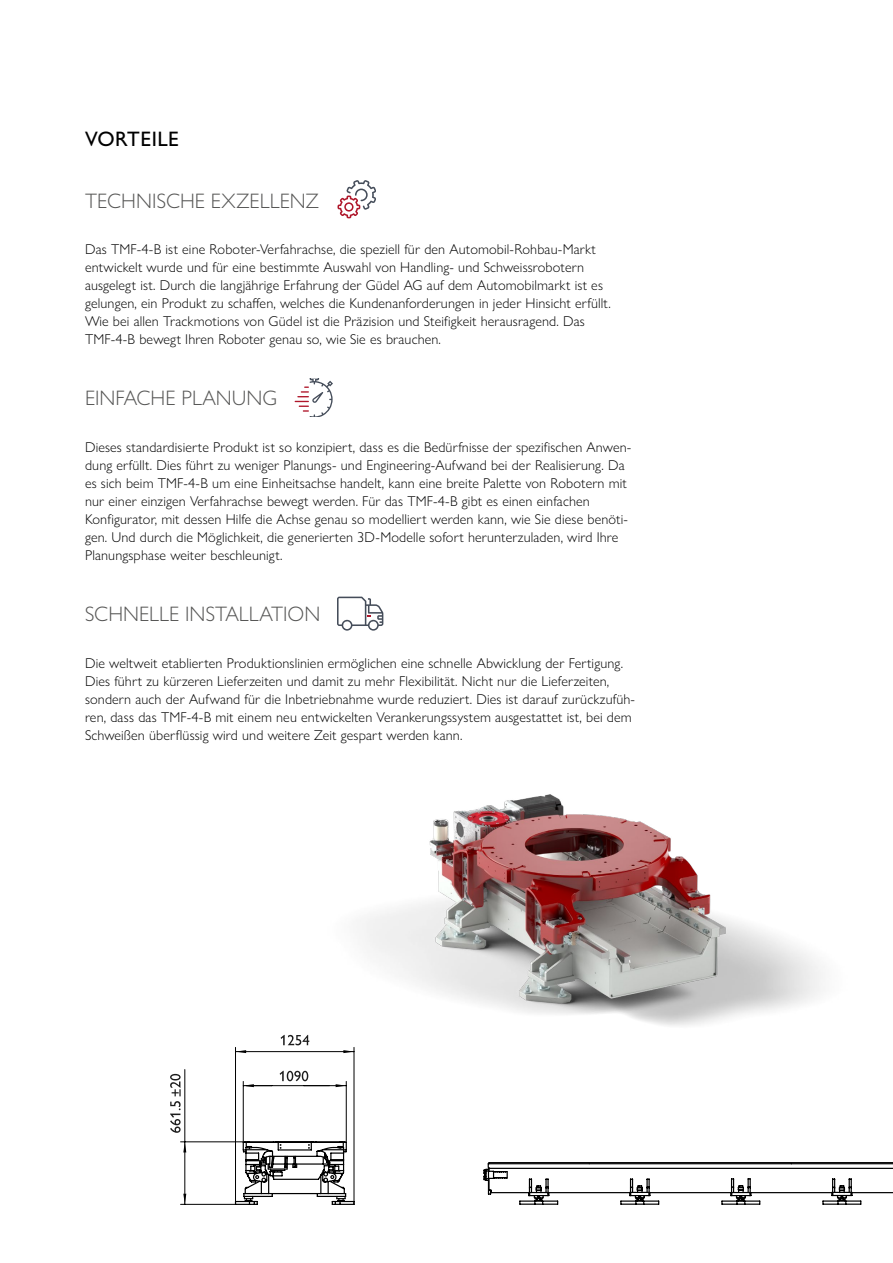
<style>
.page{position:relative;width:893px;height:1263px;background:#fff}
.page>*{position:absolute;margin:0;border:0;box-sizing:border-box;transform-origin:0 0}
.t1{font:300 21px "Gill Sans Nova";color:#575756}
.t2{font:500 21px "Gill Sans Nova";letter-spacing:.02em;color:#000}
.t3{font:300 14.25px/18px "Gill Sans Nova";letter-spacing:.01em;color:#000}
</style>
<div class="page">
<img style="left:191px;top:794px;width:632px;height:349px">
<svg style="left:483px;top:1162px;width:410px;height:43px"></svg>
<svg style="left:281px;top:1035px;width:28px;height:10px"></svg>
<svg style="left:170px;top:1074px;width:11px;height:59px"></svg>
<hr style="left:272px;top:1085px;width:32px;height:1px;background:#000">
<svg style="left:280px;top:1071px;width:50px;height:15px"></svg>
<hr style="left:243px;top:1081px;width:1px;height:61px;background:#000">
<svg style="left:243px;top:1084px;width:29px;height:3px"></svg>
<svg style="left:336px;top:1084px;width:10px;height:3px"></svg>
<hr style="left:346px;top:1081px;width:1px;height:61px;background:#000">
<hr style="left:304px;top:1085px;width:42px;height:1px;background:#000">
<svg style="left:236px;top:1050px;width:10px;height:3px"></svg>
<svg style="left:343px;top:1050px;width:11px;height:3px"></svg>
<hr style="left:235px;top:1047px;width:1px;height:157px;background:#000">
<hr style="left:354px;top:1047px;width:1px;height:157px;background:#000">
<hr style="left:235px;top:1051px;width:119px;height:1px;background:#000">
<svg style="left:183px;top:1142px;width:2px;height:10px"></svg>
<svg style="left:183px;top:1194px;width:2px;height:10px"></svg>
<hr style="left:181px;top:1141px;width:62px;height:1px;background:#000">
<hr style="left:181px;top:1204px;width:54px;height:1px;background:#000">
<hr style="left:185px;top:1069px;width:1px;height:135px;background:#000">
<svg style="left:234px;top:1140px;width:121px;height:65px"></svg>
<svg style="left:338px;top:180px;width:38px;height:38px"></svg>
<svg style="left:295px;top:378px;width:38px;height:38px"></svg>
<svg style="left:337px;top:597px;width:46px;height:34px"></svg>
<h1 class="t2" style="left:85px;top:126px;width:95px">VORTEILE</h1>
<h1 class="t1" style="left:85px;top:188px;width:235px">TECHNISCHE EXZELLENZ</h1>
<p class="t3" style="left:85px;top:240px;width:527px">Das TMF-4-B ist eine Roboter-Verfahrachse, die speziell für den Automobil-Rohbau-Markt entwickelt wurde und für eine bestimmte Auswahl von Handling- und Schweissrobotern ausgelegt ist. Durch die langjährige Erfahrung der Güdel AG auf dem Automobilmarkt ist es gelungen, ein Produkt zu schaffen, welches die Kundenanforderungen in jeder Hinsicht erfüllt.<br>Wie bei allen Trackmotions von Güdel ist die Präzision und Steifigkeit herausragend. Das TMF-4-B bewegt Ihren Roboter genau so, wie Sie es brauchen.</p>
<h1 class="t1" style="left:85px;top:385px;width:194px">EINFACHE PLANUNG</h1>
<p class="t3" style="left:85px;top:438px;width:548px">Dieses standardisierte Produkt ist so konzipiert, dass es die Bedürfnisse der spezifischen Anwen&shy;dung erfüllt. Dies führt zu weniger Planungs- und Engineering-Aufwand bei der Realisierung. Da es sich beim TMF-4-B um eine Einheitsachse handelt, kann eine breite Palette von Robotern mit nur einer einzigen Verfahrachse bewegt werden. Für das TMF-4-B gibt es einen einfachen Konfigurator, mit dessen Hilfe die Achse genau so modelliert werden kann, wie Sie diese benöti&shy;gen. Und durch die Möglichkeit, die generierten 3D-Modelle sofort herunterzuladen, wird Ihre Planungsphase weiter beschleunigt.</p>
<h1 class="t1" style="left:85px;top:601px;width:237px">SCHNELLE INSTALLATION</h1>
<p class="t3" style="left:85px;top:654px;width:552px">Die weltweit etablierten Produktionslinien ermöglichen eine schnelle Abwicklung der Fertigung.<br>Dies führt zu kürzeren Lieferzeiten und damit zu mehr Flexibilität. Nicht nur die Lieferzeiten, sondern auch der Aufwand für die Inbetriebnahme wurde reduziert. Dies ist darauf zurückzufüh&shy;ren, dass das TMF-4-B mit einem neu entwickelten Verankerungssystem ausgestattet ist, bei dem Schweißen überflüssig wird und weitere Zeit gespart werden kann.</p>
</div>
